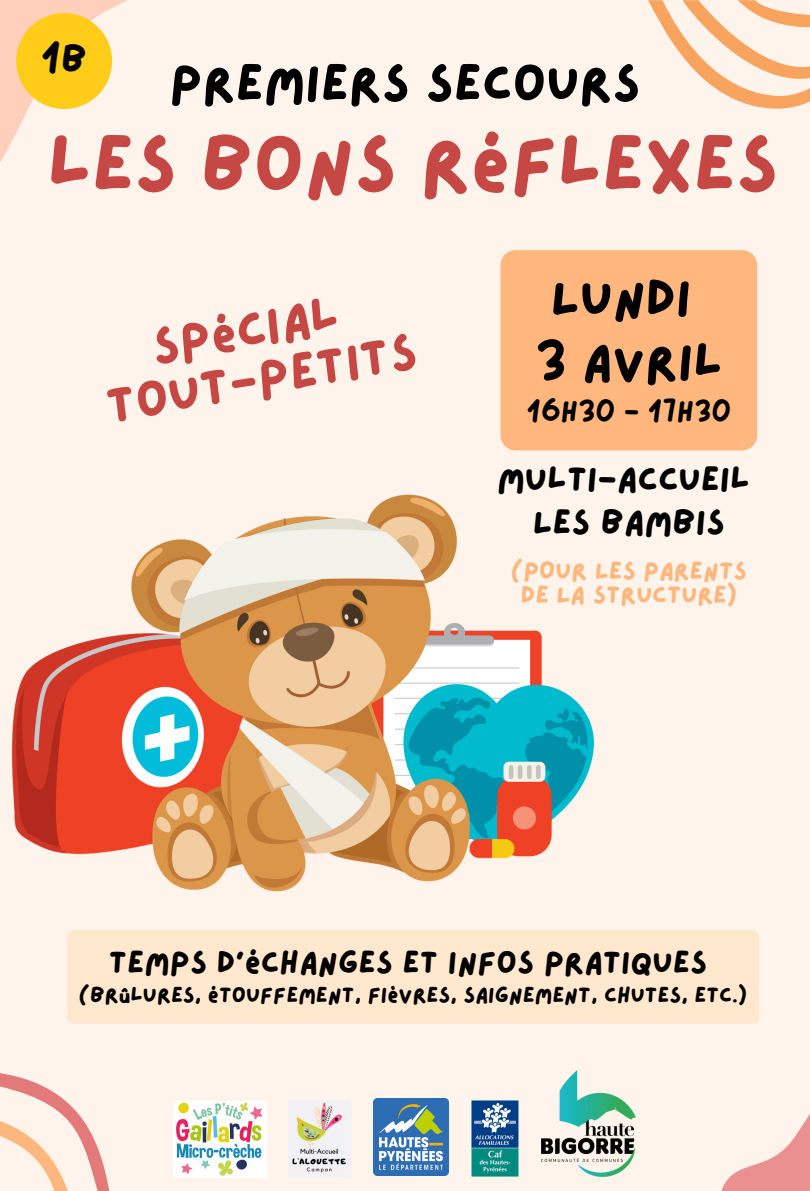
<style>
.page{position:relative;width:810px;height:1191px;background:#fff}
.page>*{position:absolute;margin:0;border:0;box-sizing:border-box;transform-origin:0 0}
.t1{font:78.8px "Lazydog";color:#c54844}
.t2{font:52.1px "Lazydog";color:#000}
.t3{font:51.7px/64px "Lazydog";color:#000}
.t4{font:51px/50.3px "Lazydog";color:#c54844;text-align:center}
.t5{font:39px "Lazydog";color:#000}
.t6{font:35px/42.8px "Lazydog";color:#000;text-align:center}
.t7{font:31.8px "Lazydog";color:#000}
.t8{font:28px "Lazydog";color:#000}
.t9{font:25px/24.8px "Lazydog";color:#ffb77d;text-align:center}
.t10{font:22px "Lazydog";color:#000}
</style>
<div class="page">
<div style="left:0;top:0;width:810px;height:1190px;background:#fff4eb"></div>
<svg style="left:648px;top:0;width:162px;height:109px"></svg>
<svg style="left:0;top:0;width:128px;height:162px"></svg>
<svg style="left:0;top:1073px;width:109px;height:117px"></svg>
<svg style="left:684px;top:1019px;width:126px;height:171px"></svg>
<div style="left:67px;top:930px;width:692px;height:93px;background:#ffe8cd;border-radius:6px"></div>
<div style="left:500px;top:250px;width:257px;height:200px;background:#ffb77d;border-radius:15px"></div>
<img style="left:11px;top:494px;width:584px;height:398px">
<img style="left:541px;top:1070px;width:95px;height:106px">
<img style="left:471px;top:1100px;width:47px;height:76px">
<img style="left:289px;top:1100px;width:62px;height:76px">
<img style="left:374px;top:1098px;width:75px;height:76px">
<img style="left:174px;top:1101px;width:92px;height:75px">
<div style="left:16px;top:13px;width:96px;height:96px;background:#ffcc19;border-radius:50%"></div>
<h3 class="t5" style="left:41px;top:40px;width:48px">1B</h3>
<h2 class="t2" style="left:170px;top:58px;width:472px">PREMIERS SECOURS</h2>
<h1 class="t1" style="left:47px;top:126px;width:733px">LES BONS RÉFLEXES</h1>
<h3 class="t4" style="left:94px;top:334px;width:316px;rotate:-10deg">SPÉCIAL<br>TOUT-PETITS</h3>
<h3 class="t3" style="left:535px;top:268px;width:189px">LUNDI<br>3 AVRIL</h3>
<p class="t8" style="left:527px;top:398px;width:206px">16H30 - 17H30</p>
<h3 class="t6" style="left:497px;top:459px;width:254px">MULTI-ACCUEIL<br>LES BAMBIS</h3>
<p class="t9" style="left:511px;top:559px;width:238px">(POUR LES PARENTS<br>DE LA STRUCTURE)</p>
<h3 class="t7" style="left:109px;top:946px;width:600px">TEMPS D’ÉCHANGES ET INFOS PRATIQUES</h3>
<p class="t10" style="left:79px;top:984px;width:670px">(BRÛLURES, ÉTOUFFEMENT, FIÈVRES, SAIGNEMENT, CHUTES, ETC.)</p>
</div>
